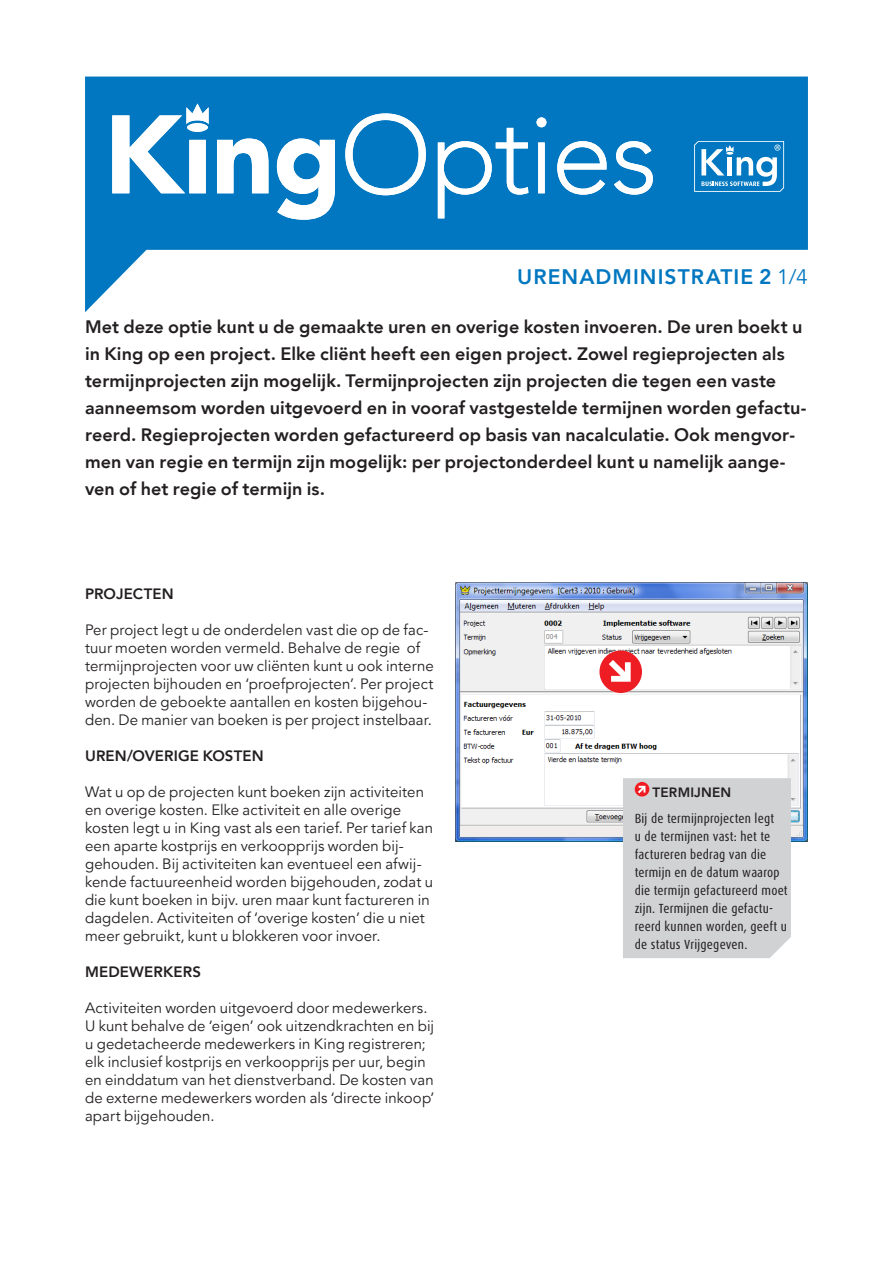
<style>
.page{position:relative;width:893px;height:1263px;background:#fff}
.page>*{position:absolute;margin:0;border:0;box-sizing:border-box;transform-origin:0 0}
.t1{font:800 21px "Avenir LT";letter-spacing:.05em;color:#0077c0}
.Intro{font:800 18px/27px "Avenir LT";letter-spacing:.005em;color:#231f20}
.Subtekst{font:15px/18px "Avenir 45";letter-spacing:.005em;color:#231f20}
.Subtekst-2{font:800 15px "Avenir LT";letter-spacing:.01em;color:#231f20}
.Kop3_Kader{font:800 13.5px "Avenir LT";letter-spacing:.015em;color:#231f20}
.Kadertekst{font:13.2px/18px "Dax Condensed";letter-spacing:.015em;color:#231f20}
.s1{font-family:"Avenir 45";font-weight:400}
</style>
<div class="page">
<svg style="left:85px;top:77px;width:723px;height:235px;fill:#0077c0"></svg>
<svg style="left:112px;top:104px;width:541px;height:116px;fill:#0077c0"></svg>
<svg style="left:694px;top:141px;width:90px;height:51px"></svg>
<img style="left:455px;top:583px;width:353px;height:259px">
<svg style="left:599px;top:650px;width:43px;height:43px"></svg>
<div style="left:623px;top:778px;width:168px;height:180px;background:#d1d2d4"></div>
<h1 class="t1" style="left:517px;top:264px;width:292px">URENADMINISTRATIE 2 <span class="s1">1/4</span></h1>
<p class="Intro" style="left:85px;top:313px;width:723px">Met deze optie kunt u de gemaakte uren en overige kosten invoeren. De uren boekt u in King op een project. Elke cliënt heeft een eigen project. Zowel regieprojecten als termijnprojecten zijn mogelijk. Termijnprojecten zijn projecten die tegen een vaste aanneemsom worden uitgevoerd en in vooraf vastgestelde termijnen worden gefactu&shy;reerd. Regieprojecten worden gefactureerd op basis van nacalculatie. Ook mengvor&shy;men van regie en termijn zijn mogelijk: per projectonderdeel kunt u namelijk aange&shy;ven of het regie of termijn is.</p>
<p class="Subtekst-2" style="left:85px;top:584px;width:90px">PROJECTEN</p>
<p class="Subtekst" style="left:85px;top:621px;width:350px">Per project legt u de onderdelen vast die op de fac&shy;tuur moeten worden vermeld. Behalve de regie of termijnprojecten voor uw cliënten kunt u ook interne projecten bijhouden en ‘proefprojecten’. Per project worden de geboekte aantallen en kosten bijgehou&shy;den. De manier van boeken is per project instelbaar.</p>
<p class="Subtekst-2" style="left:85px;top:746px;width:180px">UREN/OVERIGE KOSTEN</p>
<p class="Subtekst" style="left:85px;top:783px;width:349px">Wat u op de projecten kunt boeken zijn activiteiten en overige kosten. Elke activiteit en alle overige kosten legt u in King vast als een tarief. Per tarief kan een aparte kostprijs en verkoopprijs worden bij&shy;gehouden. Bij activiteiten kan eventueel een afwij&shy;kende factuureenheid worden bijgehouden, zodat u die kunt boeken in bijv. uren maar kunt factureren in dagdelen. Activiteiten of ‘overige kosten’ die u niet meer gebruikt, kunt u blokkeren voor invoer.</p>
<p class="Subtekst-2" style="left:85px;top:962px;width:118px">MEDEWERKERS</p>
<p class="Subtekst" style="left:85px;top:999px;width:351px">Activiteiten worden uitgevoerd door medewerkers.<br>U kunt behalve de ‘eigen’ ook uitzendkrachten en bij u gedetacheerde medewerkers in King registreren; elk inclusief kostprijs en verkoopprijs per uur, begin en einddatum van het dienstverband. De kosten van de externe medewerkers worden als ‘directe inkoop’ apart bijgehouden.</p>
<p class="Kop3_Kader" style="left:653px;top:784px;width:80px">TERMIJNEN</p>
<p class="Kadertekst" style="left:635px;top:810px;width:155px">Bij de termijnprojecten legt<br>u de termijnen vast: het te factureren bedrag van die termijn en de datum waarop die termijn gefactureerd moet zijn. Termijnen die gefactu&shy;reerd kunnen worden, geeft u de status Vrijgegeven.</p>
</div>
